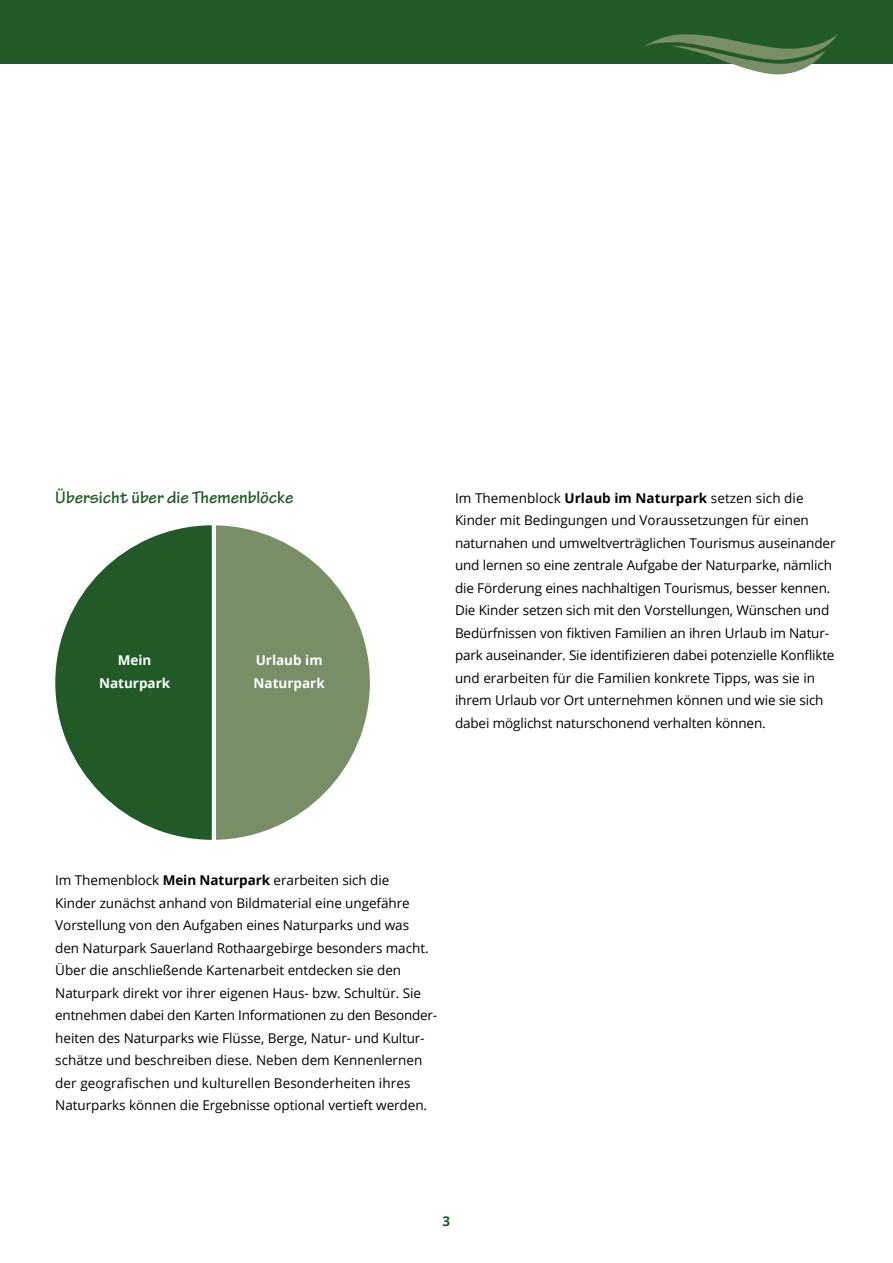
<style>
.page{position:relative;width:893px;height:1263px;background:#fff}
.page>*{position:absolute;margin:0;border:0;box-sizing:border-box;transform-origin:0 0}
.t1{font:700 18px "Tekton Pro";color:#215a27}
.t2{font:13.5px/22.5px "Open Sans";letter-spacing:-.005em;color:#000}
.t3{font:700 13.5px/22.5px "Open Sans";color:#fff}
.t4{font:700 13.5px "Open Sans";color:#215a27}
.s1{font-weight:700}
</style>
<div class="page">
<div style="left:0;top:0;width:893px;height:64px;background:#215a27"></div>
<svg style="left:643px;top:34px;width:195px;height:41px"></svg>
<svg style="left:216px;top:525px;width:154px;height:315px;fill:#788e67"></svg>
<svg style="left:55px;top:525px;width:157px;height:315px;fill:#215a27"></svg>
<h1 class="t1" style="left:55px;top:486px;width:240px">Übersicht über die Themenblöcke</h1>
<p class="t3" style="left:99px;top:649px;width:73px;text-align:center">Mein<br>Naturpark</p>
<p class="t3" style="left:254px;top:649px;width:73px">Urlaub im<br>Naturpark</p>
<p class="t2" style="left:455px;top:486px;width:382px">Im Themenblock <span class="s1">Urlaub im Naturpark</span> setzen sich die Kinder mit Bedingungen und Voraussetzungen für einen naturnahen und umweltverträglichen Tourismus auseinander und lernen so eine zentrale Aufgabe der Naturparke, nämlich die Förderung eines nachhaltigen Tourismus, besser kennen.<br>Die Kinder setzen sich mit den Vorstellungen, Wünschen und Bedürfnissen von fiktiven Familien an ihren Urlaub im Natur&shy;park auseinander. Sie identifizieren dabei potenzielle Konflikte und erarbeiten für die Familien konkrete Tipps, was sie in ihrem Urlaub vor Ort unternehmen können und wie sie sich dabei möglichst naturschonend verhalten können.</p>
<p class="t2" style="left:55px;top:869px;width:382px">Im Themenblock <span class="s1">Mein Naturpark</span> erarbeiten sich die<br>Kinder zunächst anhand von Bildmaterial eine ungefähre Vorstellung von den Aufgaben eines Naturparks und was den Naturpark Sauerland Rothaargebirge besonders macht.<br>Über die anschließende Kartenarbeit entdecken sie den Naturpark direkt vor ihrer eigenen Haus- bzw. Schultür. Sie entnehmen dabei den Karten Informationen zu den Besonder&shy;heiten des Naturparks wie Flüsse, Berge, Natur- und Kultur&shy;schätze und beschreiben diese. Neben dem Kennenlernen der geografischen und kulturellen Besonderheiten ihres Naturparks können die Ergebnisse optional vertieft werden.</p>
<p class="t4" style="left:443px;top:1211px;width:9px">3</p>
</div>
